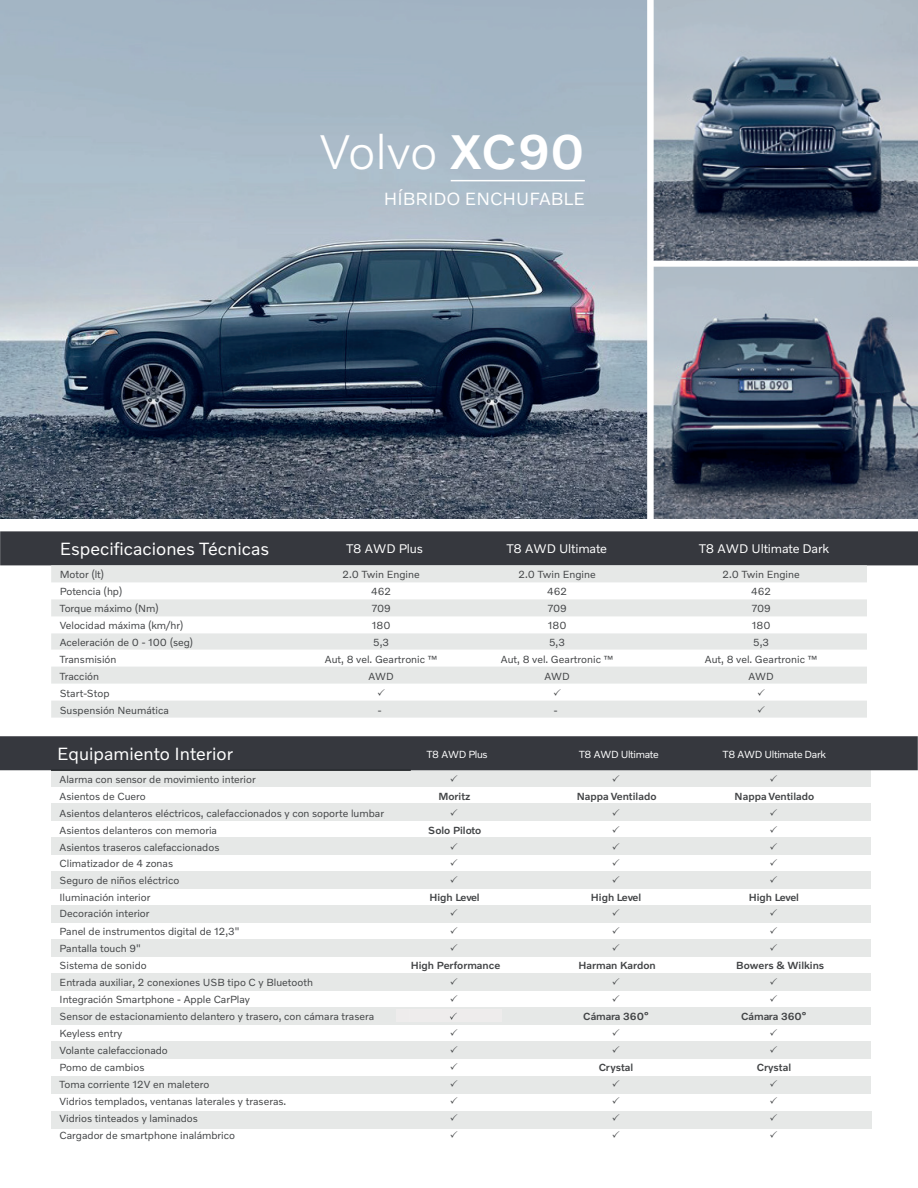
<style>
.page{position:relative;width:918px;height:1188px;background:#fff}
.page>*{position:absolute;margin:0;border:0;box-sizing:border-box;transform-origin:0 0}
.t1{font:300 49.5px "Volvo Novum";letter-spacing:-.005em;color:#fff}
.t2{font:18px "Volvo Novum";color:#fff}
.t3{font:12.75px "Volvo Novum";letter-spacing:-.015em;color:#fff}
.t4{font:10.5px/17px "Volvo Novum";color:#424446}
.t5{font:500 10.5px "Volvo Novum";color:#424446}
.t6{font:10.5px "Volvo Novum";letter-spacing:-.035em;color:#fff}
.s1{font-weight:500}
</style>
<div class="page">
<img style="left:0;top:0;width:647px;height:518px">
<img style="left:653px;top:0;width:265px;height:261px">
<img style="left:653px;top:267px;width:265px;height:251px">
<hr style="left:451px;top:180px;width:134px;height:1px;background:#fff">
<div style="left:673px;top:1076px;width:198px;height:17px;background:#e6e8e7"></div>
<div style="left:517px;top:1076px;width:156px;height:17px;background:#e6e8e7"></div>
<div style="left:411px;top:1076px;width:106px;height:17px;background:#e6e8e7"></div>
<div style="left:51px;top:1076px;width:360px;height:17px;background:#e6e8e7"></div>
<div style="left:51px;top:1111px;width:820px;height:17px;background:#e6e8e7"></div>
<div style="left:673px;top:1042px;width:198px;height:17px;background:#e6e8e7"></div>
<div style="left:517px;top:1042px;width:156px;height:17px;background:#e6e8e7"></div>
<div style="left:411px;top:1042px;width:106px;height:17px;background:#e6e8e7"></div>
<div style="left:51px;top:1042px;width:360px;height:17px;background:#e6e8e7"></div>
<div style="left:673px;top:1008px;width:198px;height:17px;background:#e6e8e7"></div>
<div style="left:517px;top:1008px;width:156px;height:17px;background:#e6e8e7"></div>
<div style="left:411px;top:1008px;width:106px;height:17px;background:#eeecec"></div>
<div style="left:51px;top:1008px;width:360px;height:17px;background:#e6e8e7"></div>
<div style="left:673px;top:974px;width:198px;height:17px;background:#e6e8e7"></div>
<div style="left:517px;top:974px;width:156px;height:17px;background:#e6e8e7"></div>
<div style="left:411px;top:974px;width:106px;height:17px;background:#e6e8e7"></div>
<div style="left:51px;top:974px;width:360px;height:17px;background:#e6e8e7"></div>
<div style="left:673px;top:940px;width:198px;height:17px;background:#e6e8e7"></div>
<div style="left:517px;top:940px;width:156px;height:17px;background:#e6e8e7"></div>
<div style="left:411px;top:940px;width:106px;height:17px;background:#e6e8e7"></div>
<div style="left:51px;top:940px;width:360px;height:17px;background:#e6e8e7"></div>
<div style="left:673px;top:906px;width:198px;height:17px;background:#e6e8e7"></div>
<div style="left:517px;top:906px;width:156px;height:17px;background:#e6e8e7"></div>
<div style="left:411px;top:906px;width:106px;height:17px;background:#e6e8e7"></div>
<div style="left:51px;top:906px;width:360px;height:17px;background:#e6e8e7"></div>
<div style="left:673px;top:872px;width:198px;height:17px;background:#e6e8e7"></div>
<div style="left:517px;top:872px;width:156px;height:17px;background:#e6e8e7"></div>
<div style="left:411px;top:872px;width:106px;height:17px;background:#e6e8e7"></div>
<div style="left:51px;top:872px;width:360px;height:17px;background:#e6e8e7"></div>
<div style="left:673px;top:838px;width:198px;height:17px;background:#e6e8e7"></div>
<div style="left:517px;top:838px;width:156px;height:17px;background:#e6e8e7"></div>
<div style="left:411px;top:838px;width:106px;height:17px;background:#e6e8e7"></div>
<div style="left:51px;top:838px;width:360px;height:17px;background:#e6e8e7"></div>
<div style="left:673px;top:804px;width:198px;height:17px;background:#e6e8e7"></div>
<div style="left:517px;top:804px;width:156px;height:17px;background:#e6e8e7"></div>
<div style="left:411px;top:804px;width:106px;height:17px;background:#e6e8e7"></div>
<div style="left:51px;top:804px;width:360px;height:17px;background:#e6e8e7"></div>
<div style="left:673px;top:770px;width:198px;height:17px;background:#e6e8e7"></div>
<div style="left:517px;top:770px;width:156px;height:17px;background:#e6e8e7"></div>
<div style="left:411px;top:770px;width:106px;height:17px;background:#e6e8e7"></div>
<div style="left:51px;top:770px;width:360px;height:17px;background:#e6e8e7"></div>
<div style="left:0;top:531px;width:918px;height:34px;background:#36383e"></div>
<svg style="left:51px;top:565px;width:816px;height:153px;fill:#e6e8e7"></svg>
<img style="left:450px;top:1012px;width:7px;height:8px">
<svg style="left:378px;top:688px;width:7px;height:7px"></svg>
<svg style="left:554px;top:688px;width:7px;height:7px"></svg>
<svg style="left:758px;top:688px;width:7px;height:7px"></svg>
<svg style="left:758px;top:705px;width:7px;height:7px"></svg>
<div style="left:0;top:736px;width:918px;height:35px;background:#36383e"></div>
<h1 class="t1" style="left:319px;top:121px;width:267px">Volvo <span class="s1">XC90</span></h1>
<h2 class="t2" style="left:384px;top:188px;width:203px">HÍBRIDO ENCHUFABLE</h2>
<h2 class="t2" style="left:60px;top:538px;width:211px">Especificaciones Técnicas</h2>
<p class="t4" style="left:60px;top:566px;width:135px">Motor (lt)<br>Potencia (hp)<br>Torque máximo (Nm)<br>Velocidad máxima (km/hr)<br>Aceleración de 0 - 100 (seg)<br>Transmisión<br>Tracción<br>Start-Stop</p>
<p class="t4" style="left:325px;top:566px;width:114px;text-align:center">2.0 Twin Engine<br>462<br>709<br>180<br>5,3<br>Aut, 8 vel. Geartronic ™<br>AWD</p>
<p class="t4" style="left:501px;top:566px;width:114px;text-align:center">2.0 Twin Engine<br>462<br>709<br>180<br>5,3<br>Aut, 8 vel. Geartronic ™<br>AWD</p>
<p class="t4" style="left:60px;top:701px;width:111px">Suspensión Neumática</p>
<p class="t3" style="left:346px;top:541px;width:78px">T8 AWD Plus</p>
<p class="t3" style="left:507px;top:541px;width:102px">T8 AWD Ultimate</p>
<p class="t3" style="left:699px;top:541px;width:131px">T8 AWD Ultimate Dark</p>
<p class="t4" style="left:705px;top:566px;width:114px;text-align:center">2.0 Twin Engine<br>462<br>709<br>180<br>5,3<br>Aut, 8 vel. Geartronic ™<br>AWD</p>
<p class="t4" style="left:378px;top:701px;width:5px">-</p>
<p class="t4" style="left:554px;top:701px;width:5px">-</p>
<h2 class="t2" style="left:57px;top:743px;width:178px">Equipamiento Interior</h2>
<p class="t4" style="left:60px;top:770px;width:326px">Alarma con sensor de movimiento interior<br>Asientos de Cuero<br>Asientos delanteros eléctricos, calefaccionados y con soporte lumbar Asientos delanteros con memoria<br>Asientos traseros calefaccionados<br>Climatizador de 4 zonas<br>Seguro de niños eléctrico<br>Iluminación interior</p>
<p class="t4" style="left:60px;top:923px;width:316px">Panel de instrumentos digital de 12,3"<br>Pantalla touch 9"<br>Sistema de sonido<br>Entrada auxiliar, 2 conexiones USB tipo C y Bluetooth<br>Integración Smartphone - Apple CarPlay<br>Sensor de estacionamiento delantero y trasero, con cámara trasera Keyless entry<br>Volante calefaccionado<br>Pomo de cambios<br>Toma corriente 12V en maletero<br>Vidrios templados, ventanas laterales y traseras.<br>Vidrios tinteados y laminados<br>Cargador de smartphone inalámbrico</p>
<p class="t4" style="left:60px;top:905px;width:91px">Decoración interior</p>
<p class="t6" style="left:427px;top:748px;width:62px">T8 AWD Plus</p>
<p class="t6" style="left:579px;top:748px;width:81px">T8 AWD Ultimate</p>
<p class="t6" style="left:723px;top:748px;width:104px">T8 AWD Ultimate Dark</p>
<p class="t5" style="left:438px;top:790px;width:34px">Moritz</p>
<p class="t5" style="left:428px;top:824px;width:55px">Solo Piloto</p>
<p class="t5" style="left:577px;top:790px;width:81px">Nappa Ventilado</p>
<p class="t5" style="left:735px;top:790px;width:81px">Nappa Ventilado</p>
<p class="t5" style="left:429px;top:891px;width:52px">High Level</p>
<p class="t5" style="left:591px;top:891px;width:52px">High Level</p>
<p class="t5" style="left:749px;top:891px;width:52px">High Level</p>
<p class="t5" style="left:411px;top:959px;width:91px">High Performance</p>
<p class="t5" style="left:578px;top:959px;width:79px">Harman Kardon</p>
<p class="t5" style="left:736px;top:959px;width:90px">Bowers &amp; Wilkins</p>
<p class="t5" style="left:583px;top:1010px;width:67px">Cámara 360°</p>
<p class="t5" style="left:741px;top:1010px;width:67px">Cámara 360°</p>
<p class="t5" style="left:599px;top:1061px;width:36px">Crystal</p>
<p class="t5" style="left:757px;top:1061px;width:36px">Crystal</p>
</div>
